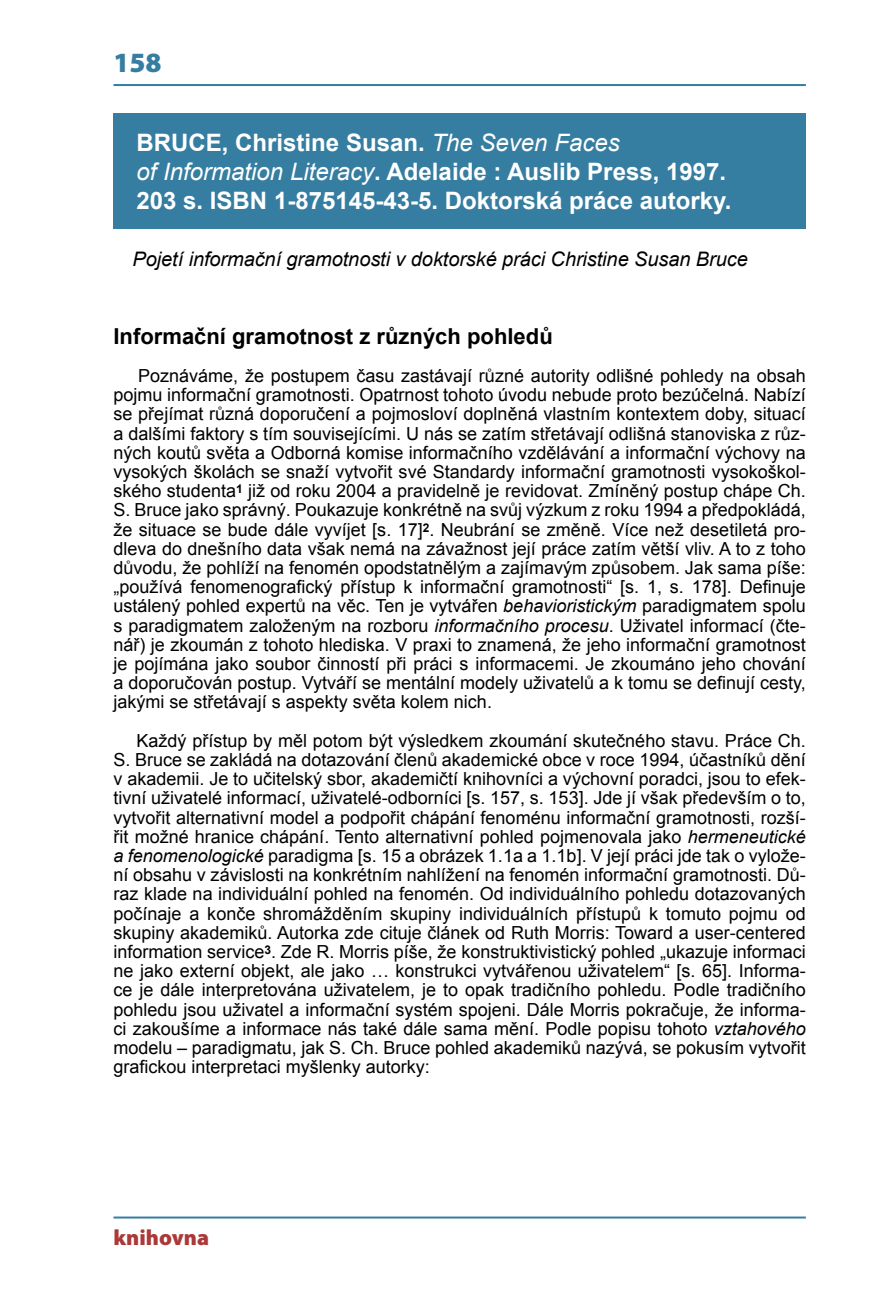
<style>
.page{position:relative;width:891px;height:1304px;background:#fff}
.page>*{position:absolute;margin:0;border:0;box-sizing:border-box;transform-origin:0 0}
.t1{font:900 28px "Myriad Pro";color:#367ea1}
.t2{font:700 24px "Arial";color:#fff}
.t3{font:700 22px "Arial";color:#000}
.t4{font:900 22px "Myriad Pro";color:#aa3938}
.t5{font:italic 20px "Arial";letter-spacing:-.005em;color:#000}
.t6{font:18px/19.2px "Arial";color:#000;text-align:justify}
.s1{font-weight:400;font-style:italic}
.s2{font-style:italic}
</style>
<div class="page">
<hr style="left:113px;top:84px;width:692px;height:2px;background:#367ea1">
<hr style="left:113px;top:1216px;width:692px;height:2px;background:#367ea1">
<div style="left:113px;top:113px;width:692px;height:116px;background:#367ea1"></div>
<p class="t1" style="left:113px;top:46px;width:50px">158</p>
<p class="t2" style="left:136px;top:127px;width:484px">BRUCE, Christine Susan. <span class="s1">The Seven Faces</span></p>
<p class="t2" style="left:136px;top:156px;width:591px"><span class="s1">of Information Literacy</span>. Adelaide : Auslib Press, 1997.</p>
<p class="t2" style="left:136px;top:185px;width:596px">203 s. ISBN 1-875145-43-5. Doktorská práce autorky.</p>
<p class="t5" style="left:132px;top:246px;width:616px">Pojetí informační gramotnosti v doktorské práci Christine Susan Bruce</p>
<p class="t3" style="left:113px;top:321px;width:440px">Informační gramotnost z různých pohledů</p>
<p class="t6" style="left:113px;top:366px;width:693px;text-indent:25px">Poznáváme, že postupem času zastávají různé autority odlišné pohledy na obsah pojmu informační gramotnosti. Opatrnost tohoto úvodu nebude proto bezúčelná. Nabízí se přejímat různá doporučení a pojmosloví doplněná vlastním kontextem doby, situací</p>
<p class="t6" style="left:113px;top:424px;width:693px">a dalšími faktory s tím souvisejícími. U nás se zatím střetávají odlišná stanoviska z růz&shy;ných koutů světa a Odborná komise informačního vzdělávání a informační výchovy na vysokých školách se snaží vytvořit své Standardy informační gramotnosti vysokoškol&shy;ského studenta<sup>1</sup> již od roku 2004 a pravidelně je revidovat. Zmíněný postup chápe Ch.<br>S. Bruce jako správný. Poukazuje konkrétně na svůj výzkum z roku 1994 a předpokládá, že situace se bude dále vyvíjet [s. 17]<sup>2</sup>. Neubrání se změně. Více než desetiletá pro&shy;dleva do dnešního data však nemá na závažnost její práce zatím větší vliv. A to z toho důvodu, že pohlíží na fenomén opodstatnělým a zajímavým způsobem. Jak sama píše: „používá fenomenografický přístup k informační gramotnosti“ [s. 1, s. 178]. Definuje ustálený pohled expertů na věc. Ten je vytvářen <span class="s2">behavioristickým</span> paradigmatem spolu s paradigmatem založeným na rozboru <span class="s2">informačního procesu</span>. Uživatel informací (čte&shy;nář) je zkoumán z tohoto hlediska. V praxi to znamená, že jeho informační gramotnost je pojímána jako soubor činností při práci s informacemi. Je zkoumáno jeho chování</p>
<p class="t6" style="left:113px;top:673px;width:693px">a doporučován postup. Vytváří se mentální modely uživatelů a k tomu se definují cesty, jakými se střetávají s aspekty světa kolem nich.</p>
<p class="t6" style="left:113px;top:731px;width:693px;text-align:right">Každý přístup by měl potom být výsledkem zkoumání skutečného stavu. Práce Ch.<br>S. Bruce se zakládá na dotazování členů akademické obce v roce 1994, účastníků dění</p>
<p class="t6" style="left:113px;top:769px;width:693px">v akademii. Je to učitelský sbor, akademičtí knihovníci a výchovní poradci, jsou to efek&shy;tivní uživatelé informací, uživatelé-odborníci [s. 157, s. 153]. Jde jí však především o to, vytvořit alternativní model a podpořit chápání fenoménu informační gramotnosti, rozší&shy;řit možné hranice chápání. Tento alternativní pohled pojmenovala jako <span class="s2">hermeneutické</span></p>
<p class="t6" style="left:113px;top:846px;width:693px"><span class="s2">a fenomenologické</span> paradigma [s. 15 a obrázek 1.1a a 1.1b]. V její práci jde tak o vylože&shy;ní obsahu v závislosti na konkrétním nahlížení na fenomén informační gramotnosti. Dů&shy;raz klade na individuální pohled na fenomén. Od individuálního pohledu dotazovaných počínaje a konče shromážděním skupiny individuálních přístupů k tomuto pojmu od skupiny akademiků. Autorka zde cituje článek od Ruth Morris: Toward a user-centered information service<sup>3</sup>. Zde R. Morris píše, že konstruktivistický pohled „ukazuje informaci ne jako externí objekt, ale jako … konstrukci vytvářenou uživatelem“ [s. 65]. Informa&shy;ce je dále interpretována uživatelem, je to opak tradičního pohledu. Podle tradičního pohledu jsou uživatel a informační systém spojeni. Dále Morris pokračuje, že informa&shy;ci zakoušíme a informace nás také dále sama mění. Podle popisu tohoto <span class="s2">vztahového </span>modelu – paradigmatu, jak S. Ch. Bruce pohled akademiků nazývá, se pokusím vytvořit grafickou interpretaci myšlenky autorky:</p>
<p class="t4" style="left:113px;top:1225px;width:97px">knihovna</p>
</div>
